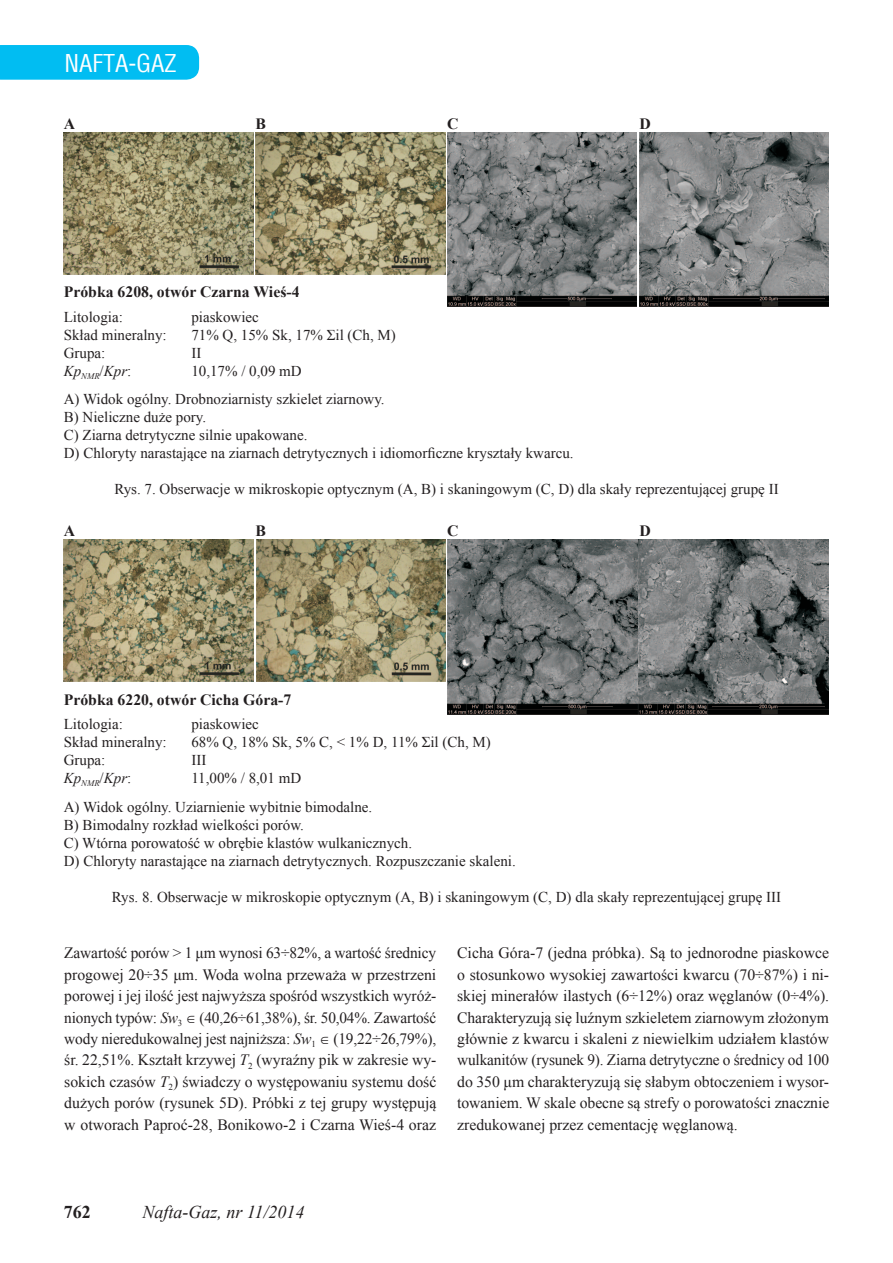
<style>
.page{position:relative;width:893px;height:1263px;background:#fff}
.page>*{position:absolute;margin:0;border:0;box-sizing:border-box;transform-origin:0 0}
.t1{font:24px "Switzerland Condensed";color:#fff}
.t2{font:italic 18px "Times New Roman";color:#231f20}
.t3{font:700 18px "Times New Roman";color:#231f20}
.t4{font:15.75px/21.5px "Times New Roman";color:#231f20;text-align:justify}
.t5{font:700 15.75px "Times New Roman";color:#231f20}
.t6{font:15px/18px "Times New Roman";color:#231f20}
.t7{font:italic 15px "Times New Roman";color:#231f20}
.s1{font-style:normal}
.s2{font-style:italic}
</style>
<div class="page">
<div style="left:0;top:45px;width:199px;height:35px;background:#01bdf2"></div>
<img style="left:64px;top:132px;width:189px;height:142px">
<img style="left:256px;top:132px;width:189px;height:142px">
<img style="left:448px;top:132px;width:189px;height:175px">
<img style="left:639px;top:132px;width:189px;height:175px">
<img style="left:64px;top:540px;width:189px;height:142px">
<img style="left:256px;top:540px;width:189px;height:142px">
<img style="left:448px;top:540px;width:189px;height:174px">
<img style="left:639px;top:540px;width:189px;height:174px">
<h1 class="t1" style="left:64px;top:49px;width:114px">NAFTA-GAZ</h1>
<p class="t5" style="left:64px;top:113px;width:13px">A</p>
<p class="t5" style="left:255px;top:113px;width:12px">B</p>
<p class="t5" style="left:447px;top:113px;width:13px">C</p>
<p class="t5" style="left:640px;top:113px;width:13px">D</p>
<p class="t5" style="left:64px;top:281px;width:237px">Próbka 6208, otwór Czarna Wieś-4</p>
<p class="t6" style="left:64px;top:307px;width:61px">Litologia:</p>
<p class="t6" style="left:191px;top:307px;width:69px">piaskowiec</p>
<p class="t6" style="left:64px;top:325px;width:104px">Skład mineralny:</p>
<p class="t6" style="left:191px;top:325px;width:206px">71% Q, 15% Sk, 17% Σil (Ch, M)</p>
<p class="t6" style="left:64px;top:343px;width:43px">Grupa:</p>
<p class="t6" style="left:191px;top:343px;width:11px">II</p>
<p class="t7" style="left:64px;top:360px;width:69px">Kp<sub>NMR</sub><span class="s1">/</span>Kpr<span class="s1">:</span></p>
<p class="t6" style="left:64px;top:356px;width:322px;line-height:28.8px;text-indent:128px">10,17% / 0,09 mD<br>A) Widok ogólny. Drobnoziarnisty szkielet ziarnowy.</p>
<p class="t6" style="left:64px;top:408px;width:511px">B) Nieliczne duże pory.<br>C) Ziarna detrytyczne silnie upakowane.<br>D) Chloryty narastające na ziarnach detrytycznych i idiomorficzne kryształy kwarcu.</p>
<p class="t6" style="left:114px;top:480px;width:666px">Rys. 7. Obserwacje w mikroskopie optycznym (A, B) i skaningowym (C, D) dla skały reprezentującej grupę II</p>
<p class="t5" style="left:64px;top:520px;width:13px">A</p>
<p class="t5" style="left:255px;top:520px;width:12px">B</p>
<p class="t5" style="left:447px;top:520px;width:13px">C</p>
<p class="t5" style="left:640px;top:520px;width:13px">D</p>
<p class="t5" style="left:64px;top:689px;width:229px">Próbka 6220, otwór Cicha Góra-7</p>
<p class="t6" style="left:64px;top:715px;width:61px">Litologia:</p>
<p class="t6" style="left:191px;top:715px;width:69px">piaskowiec</p>
<p class="t6" style="left:64px;top:733px;width:104px">Skład mineralny:</p>
<p class="t6" style="left:191px;top:733px;width:301px">68% Q, 18% Sk, 5% C, &lt; 1% D, 11% Σil (Ch, M)</p>
<p class="t6" style="left:64px;top:751px;width:43px">Grupa:</p>
<p class="t6" style="left:191px;top:751px;width:16px">III</p>
<p class="t7" style="left:64px;top:768px;width:69px">Kp<sub>NMR</sub><span class="s1">/</span>Kpr<span class="s1">:</span></p>
<p class="t6" style="left:64px;top:764px;width:310px;line-height:28.8px;text-indent:128px">11,00% / 8,01 mD<br>A) Widok ogólny. Uziarnienie wybitnie bimodalne.</p>
<p class="t6" style="left:64px;top:816px;width:453px">B) Bimodalny rozkład wielkości porów.<br>C) Wtórna porowatość w obrębie klastów wulkanicznych.<br>D) Chloryty narastające na ziarnach detrytycznych. Rozpuszczanie skaleni.</p>
<p class="t6" style="left:112px;top:887px;width:671px">Rys. 8. Obserwacje w mikroskopie optycznym (A, B) i skaningowym (C, D) dla skały reprezentującej grupę III</p>
<p class="t4" style="left:64px;top:942px;width:374px">Zawartość porów &gt; 1 μm wynosi 63÷82%, a wartość średnicy progowej 20÷35 μm. Woda wolna przeważa w przestrzeni porowej i jej ilość jest najwyższa spośród wszystkich wyróż&shy;nionych typów: <span class="s2">Sw</span><sub>3</sub> ∈ (40,26÷61,38%), śr. 50,04%. Zawartość wody nieredukowalnej jest najniższa: <span class="s2">Sw</span><sub>1</sub> ∈ (19,22÷26,79%), śr. 22,51%. Kształt krzywej <span class="s2">T</span><sub>2</sub> (wyraźny pik w zakresie wy&shy;sokich czasów <span class="s2">T</span><sub>2</sub>) świadczy o występowaniu systemu dość dużych porów (rysunek 5D). Próbki z tej grupy występują w otworach Paproć-28, Bonikowo-2 i Czarna Wieś-4 oraz</p>
<p class="t4" style="left:457px;top:942px;width:374px">Cicha Góra-7 (jedna próbka). Są to jednorodne piaskowce o stosunkowo wysokiej zawartości kwarcu (70÷87%) i ni&shy;skiej minerałów ilastych (6÷12%) oraz węglanów (0÷4%).<br>Charakteryzują się luźnym szkieletem ziarnowym złożonym głównie z kwarcu i skaleni z niewielkim udziałem klastów wulkanitów (rysunek 9). Ziarna detrytyczne o średnicy od 100 do 350 μm charakteryzują się słabym obtoczeniem i wysor&shy;towaniem. W skale obecne są strefy o porowatości znacznie zredukowanej przez cementację węglanową.</p>
<p class="t3" style="left:64px;top:1199px;width:28px">762</p>
<p class="t2" style="left:142px;top:1200px;width:164px">Nafta-Gaz, nr 11/2014</p>
</div>
